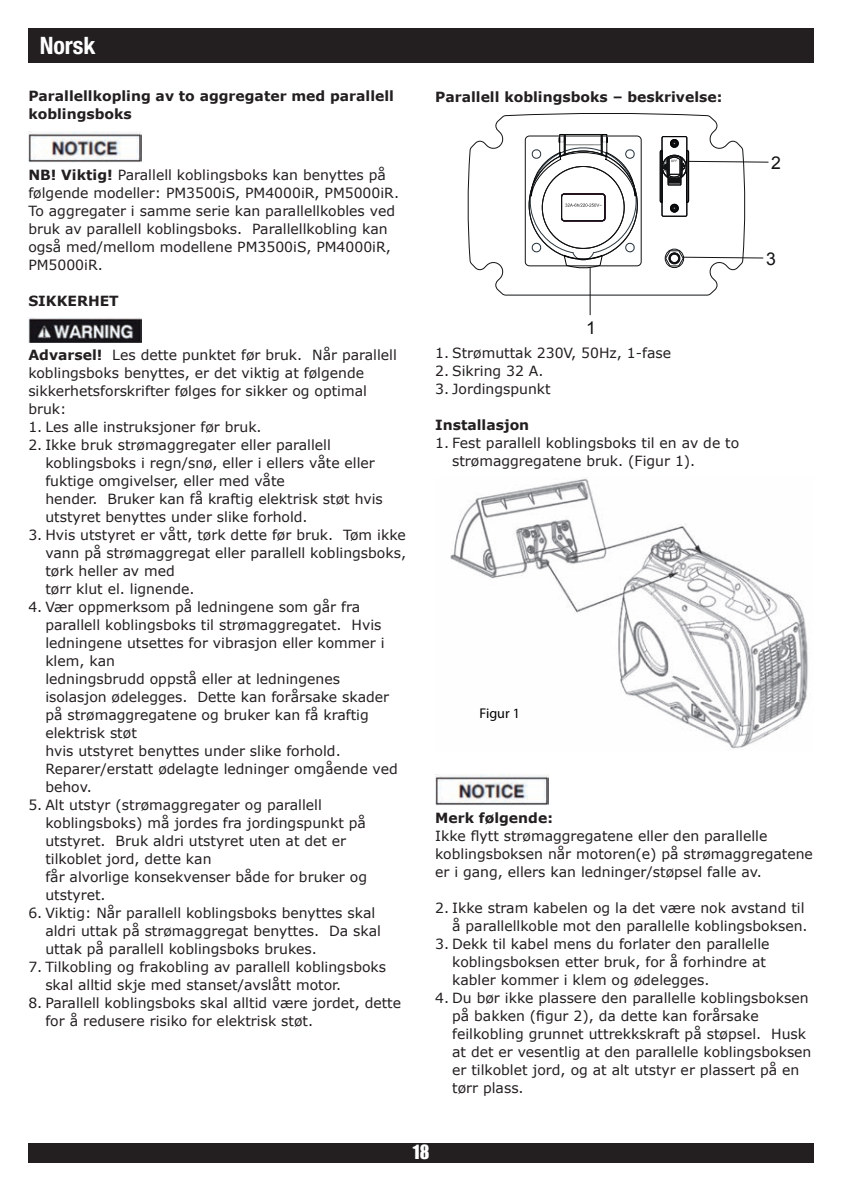
<style>
.page{position:relative;width:842px;height:1191px;background:#fff}
.page>*{position:absolute;margin:0;border:0;box-sizing:border-box;transform-origin:0 0}
.t1{font:700 condensed 24px "Helvetica Neue LT Std";color:#fff}
.t2{font:18px "Impact";color:#fff}
.t3{font:17.6px "Arial";color:#111314}
.t4{font:14.2px "Myriad Pro";color:#000001}
.t5{font:14px/18px "Verdana";color:#231f20}
.t6{font:700 14px/18px "Verdana";color:#231f20}
.s1{font-weight:700}
</style>
<div class="page">
<div style="left:29px;top:1142px;width:785px;height:20px;background:#231f20"></div>
<div style="left:28px;top:28px;width:786px;height:34px;background:#231f20"></div>
<img style="left:28px;top:131px;width:113px;height:31px">
<img style="left:28px;top:317px;width:114px;height:25px">
<svg style="left:468px;top:113px;width:277px;height:183px"></svg>
<div style="left:662px;top:136px;width:25px;height:81px;border:1px solid #020305"></div>
<div style="left:667px;top:274px;width:15px;height:15px;border:1px solid #fff;border-radius:50%"></div>
<svg style="left:669px;top:276px;width:11px;height:11px"></svg>
<svg style="left:654px;top:124px;width:39px;height:6px"></svg>
<div style="left:525px;top:136px;width:116px;height:130px;border:1px solid #111314;border-radius:4px"></div>
<svg style="left:529px;top:123px;width:108px;height:177px"></svg>
<hr style="left:590px;top:267px;width:1px;height:48px;background:#111314">
<svg style="left:659px;top:139px;width:110px;height:74px"></svg>
<svg style="left:664px;top:248px;width:100px;height:20px"></svg>
<img style="left:450px;top:478px;width:360px;height:271px">
<img style="left:435px;top:774px;width:113px;height:31px">
<h1 class="t1" style="left:40px;top:31px;width:57px">Norsk</h1>
<p class="t6" style="left:28px;top:87px;width:367px">Parallellkopling av to aggregater med parallell koblingsboks</p>
<p class="t5" style="left:28px;top:166px;width:372px"><span class="s1">NB! Viktig!</span> Parallell koblingsboks kan benyttes på følgende modeller: PM3500iS, PM4000iR, PM5000iR.<br>To aggregater i samme serie kan parallellkobles ved bruk av parallell koblingsboks. Parallellkobling kan også med/mellom modellene PM3500iS, PM4000iR, PM5000iR.</p>
<p class="t6" style="left:28px;top:292px;width:92px">SIKKERHET</p>
<p class="t5" style="left:28px;top:346px;width:370px"><span class="s1">Advarsel!</span> Les dette punktet før bruk. Når parallell koblingsboks benyttes, er det viktig at følgende sikkerhetsforskrifter følges for sikker og optimal bruk:</p>
<p class="t5" style="left:28px;top:418px;width:235px">1. Les alle instruksjoner før bruk.</p>
<p class="t5" style="left:45px;top:436px;width:339px;text-indent:-17px">2. Ikke bruk strømaggregater eller parallell koblingsboks i regn/snø, eller i ellers våte eller fuktige omgivelser, eller med våte<br>hender. Bruker kan få kraftig elektrisk støt hvis utstyret benyttes under slike forhold.</p>
<p class="t5" style="left:45px;top:526px;width:362px;text-indent:-17px">3. Hvis utstyret er vått, tørk dette før bruk. Tøm ikke vann på strømaggregat eller parallell koblingsboks, tørk heller av med<br>tørr klut el. lignende.</p>
<p class="t5" style="left:45px;top:598px;width:354px;text-indent:-17px">4. Vær oppmerksom på ledningene som går fra parallell koblingsboks til strømaggregatet. Hvis ledningene utsettes for vibrasjon eller kommer i klem, kan<br>ledningsbrudd oppstå eller at ledningenes isolasjon ødelegges. Dette kan forårsake skader på strømaggregatene og bruker kan få kraftig elektrisk støt<br>hvis utstyret benyttes under slike forhold.<br>Reparer/erstatt ødelagte ledninger omgående ved behov.</p>
<p class="t5" style="left:45px;top:796px;width:323px;text-indent:-17px">5. Alt utstyr (strømaggregater og parallell koblingsboks) må jordes fra jordingspunkt på utstyret. Bruk aldri utstyret uten at det er tilkoblet jord, dette kan<br>får alvorlige konsekvenser både for bruker og utstyret.</p>
<p class="t5" style="left:45px;top:904px;width:337px;text-indent:-17px">6. Viktig: Når parallell koblingsboks benyttes skal aldri uttak på strømaggregat benyttes. Da skal uttak på parallell koblingsboks brukes.</p>
<p class="t5" style="left:45px;top:958px;width:342px;text-indent:-17px">7. Tilkobling og frakobling av parallell koblingsboks skal alltid skje med stanset/avslått motor.</p>
<p class="t5" style="left:45px;top:994px;width:357px;text-indent:-17px">8. Parallell koblingsboks skal alltid være jordet, dette for å redusere risiko for elektrisk støt.</p>
<p class="t6" style="left:435px;top:88px;width:289px">Parallell koblingsboks – beskrivelse:</p>
<p class="t3" style="left:771px;top:152px;width:11px">2</p>
<p class="t3" style="left:586px;top:316px;width:11px">1</p>
<p class="t5" style="left:435px;top:344px;width:237px">1. Strømuttak 230V, 50Hz, 1-fase</p>
<p class="t5" style="left:435px;top:362px;width:110px">2. Sikring 32 A.</p>
<p class="t5" style="left:435px;top:380px;width:117px">3. Jordingspunkt</p>
<p class="t6" style="left:435px;top:416px;width:96px">Installasjon</p>
<p class="t5" style="left:452px;top:434px;width:289px;text-indent:-17px">1. Fest parallell koblingsboks til en av de to strømaggregatene bruk. (Figur 1).</p>
<p class="t3" style="left:766px;top:247px;width:11px">3</p>
<p class="t4" style="left:480px;top:704px;width:42px">Figur 1</p>
<p class="t6" style="left:435px;top:809px;width:119px">Merk følgende:</p>
<p class="t5" style="left:435px;top:827px;width:379px">Ikke flytt strømaggregatene eller den parallelle koblingsboksen når motoren(e) på strømaggregatene er i gang, ellers kan ledninger/støpsel falle av.</p>
<p class="t5" style="left:435px;top:899px;width:374px;text-align:right">2. Ikke stram kabelen og la det være nok avstand til å parallellkoble mot den parallelle koblingsboksen.</p>
<p class="t5" style="left:452px;top:935px;width:319px;text-indent:-17px">3. Dekk til kabel mens du forlater den parallelle koblingsboksen etter bruk, for å forhindre at kabler kommer i klem og ødelegges.</p>
<p class="t5" style="left:452px;top:989px;width:361px;text-indent:-17px">4. Du bør ikke plassere den parallelle koblingsboksen på bakken (figur 2), da dette kan forårsake feilkobling grunnet uttrekkskraft på støpsel. Husk at det er vesentlig at den parallelle koblingsboksen er tilkoblet jord, og at alt utstyr er plassert på en tørr plass.</p>
<p class="t2" style="left:413px;top:1138px;width:18px">18</p>
</div>
